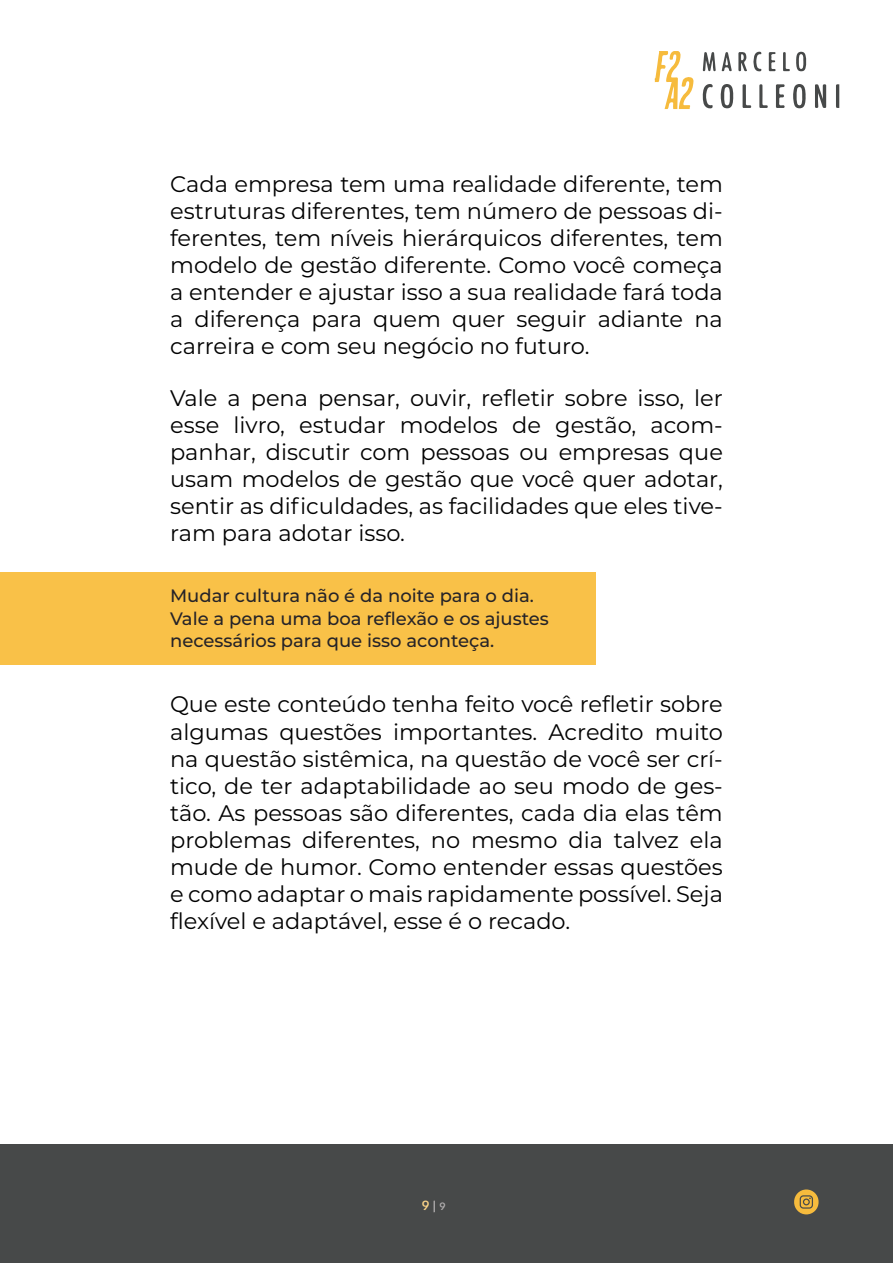
<style>
.page{position:relative;width:893px;height:1263px;background:#fff}
.page>*{position:absolute;margin:0;border:0;box-sizing:border-box;transform-origin:0 0}
.Body{font:22.5px/27px "Montserrat";color:#000;text-align:justify}
.BOX_ESQ{font:500 18px/22.5px "Montserrat";color:#252328}
.t1{font:500 15px "Serenity";color:#fad388}
.s1{color:#b3b0b1}
.s2{font-size:12px;color:#b3b0b1}
</style>
<div class="page">
<div style="left:0;top:572px;width:595px;height:92px;background:#f9c148"></div>
<div style="left:0;top:1144px;width:893px;height:119px;background:#474949"></div>
<svg style="left:836px;top:84px;width:3px;height:24px"></svg>
<svg style="left:655px;top:51px;width:38px;height:58px"></svg>
<svg style="left:815px;top:84px;width:11px;height:24px"></svg>
<svg style="left:720px;top:84px;width:13px;height:24px"></svg>
<svg style="left:793px;top:84px;width:13px;height:24px"></svg>
<svg style="left:776px;top:84px;width:9px;height:24px"></svg>
<svg style="left:796px;top:52px;width:10px;height:19px"></svg>
<svg style="left:703px;top:84px;width:10px;height:25px"></svg>
<svg style="left:738px;top:52px;width:9px;height:19px"></svg>
<svg style="left:743px;top:84px;width:8px;height:24px"></svg>
<svg style="left:703px;top:52px;width:29px;height:19px"></svg>
<svg style="left:759px;top:84px;width:9px;height:24px"></svg>
<svg style="left:769px;top:52px;width:7px;height:19px"></svg>
<svg style="left:753px;top:51px;width:8px;height:21px"></svg>
<svg style="left:783px;top:52px;width:7px;height:19px"></svg>
<svg style="left:794px;top:1189px;width:25px;height:25px"></svg>
<p class="Body" style="left:170px;top:170px;width:554px">Cada empresa tem uma realidade diferente, tem estruturas diferentes, tem número de pessoas di&shy;ferentes, tem níveis hierárquicos diferentes, tem modelo de gestão diferente. Como você começa a entender e ajustar isso a sua realidade fará toda a diferença para quem quer seguir adiante na carreira e com seu negócio no futuro.</p>
<p class="Body" style="left:170px;top:384px;width:554px">Vale a pena pensar, ouvir, refletir sobre isso, ler esse livro, estudar modelos de gestão, acom&shy;panhar, discutir com pessoas ou empresas que usam modelos de gestão que você quer adotar, sentir as dificuldades, as facilidades que eles tive&shy;ram para adotar isso.</p>
<p class="BOX_ESQ" style="left:170px;top:584px;width:380px">Mudar cultura não é da noite para o dia.<br>Vale a pena uma boa reflexão e os ajustes necessários para que isso aconteça.</p>
<p class="Body" style="left:170px;top:690px;width:554px">Que este conteúdo tenha feito você refletir sobre algumas questões importantes. Acredito muito na questão sistêmica, na questão de você ser crí&shy;tico, de ter adaptabilidade ao seu modo de ges&shy;tão. As pessoas são diferentes, cada dia elas têm problemas diferentes, no mesmo dia talvez ela mude de humor. Como entender essas questões e como adaptar o mais rapidamente possível. Seja flexível e adaptável, esse é o recado.</p>
<p class="t1" style="left:422px;top:1197px;width:25px">9<span class="s1">|</span> <span class="s2">9</span></p>
</div>
